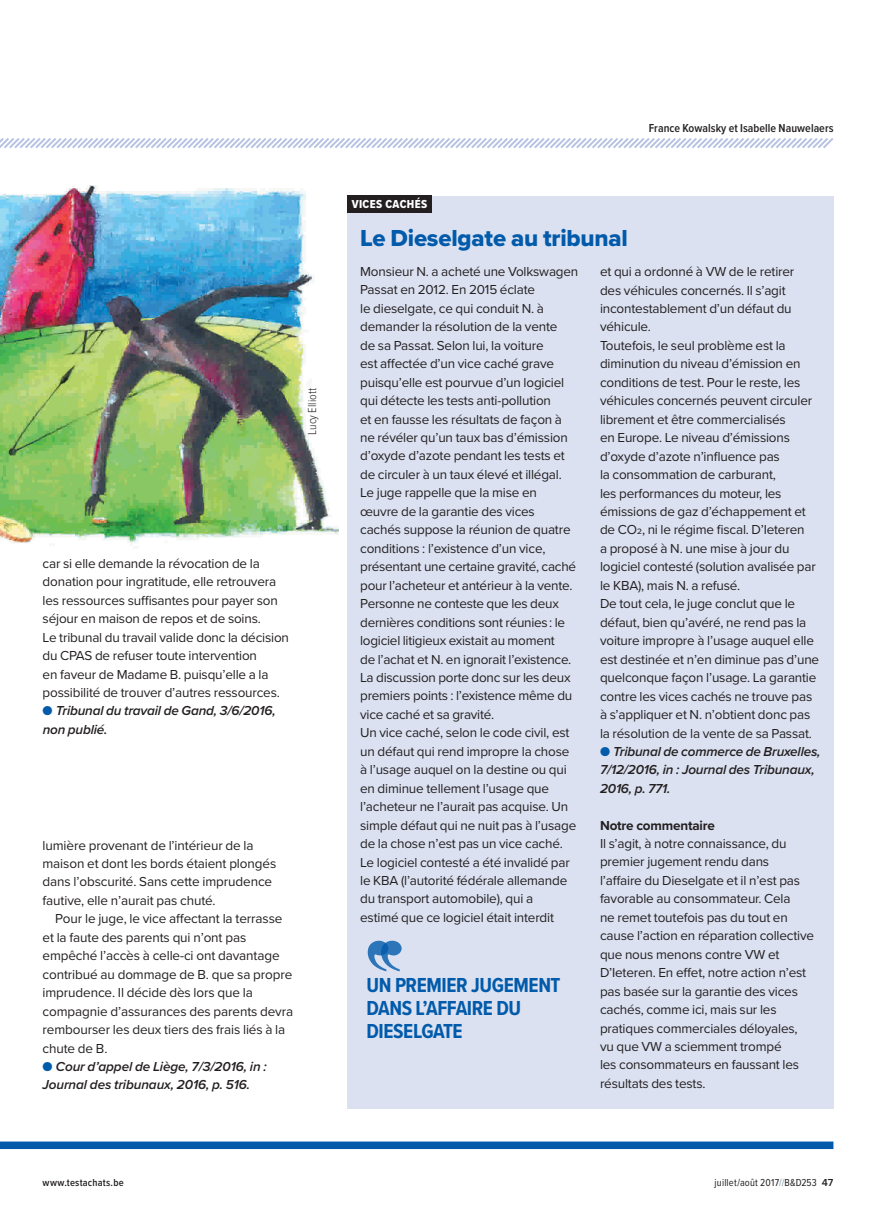
<style>
.page{position:relative;width:893px;height:1212px;background:#fff}
.page>*{position:absolute;margin:0;border:0;box-sizing:border-box;transform-origin:0 0}
.t1{font:24px "Proxima Nova Extrabld";letter-spacing:-.01em;color:#015aaa}
.t2{font:700 21px/23.2px "Proxima Nova Cond";letter-spacing:-.02em;color:#015aaa}
.t3{font:13.5px/18.5px "Proxima Nova";letter-spacing:-.015em;color:#231f20}
.t4{font:italic 600 13.5px/18.5px "Proxima Nova";letter-spacing:-.015em;color:#231f20}
.t5{font:700 13.5px "Proxima Nova";letter-spacing:-.015em;color:#231f20}
.t6{font:600 12px "Proxima Nova Cond";letter-spacing:.005em;color:#231f20}
.t7{font:12px "Proxima Nova Cond Extrabld";letter-spacing:.035em;color:#fff}
.t8{font:300 12px "Proxima Nova Cond";letter-spacing:.005em;color:#231f20}
.t9{font:10.5px "Proxima Nova Cond";letter-spacing:.02em;color:#231f20}
.t10{font:600 10.5px "Proxima Nova Cond";letter-spacing:.02em;color:#231f20}
.s1{color:#015aaa}
.s2{color:#7996a3}
.s3{font-family:"Proxima Nova";font-weight:600}
</style>
<div class="page">
<svg style="left:0;top:138px;width:834px;height:10px"></svg>
<div style="left:0;top:1141px;width:833px;height:8px;background:#015aaa"></div>
<div style="left:347px;top:196px;width:486px;height:912px;background:#dbe1f1"></div>
<img style="left:0;top:185px;width:339px;height:358px">
<div style="left:347px;top:196px;width:85px;height:17px;background:#231f20"></div>
<svg style="left:368px;top:941px;width:34px;height:30px"></svg>
<p class="t8" style="left:303px;top:435px;width:48px;rotate:-90deg">Lucy Elliott</p>
<p class="t3" style="left:43px;top:553px;width:248px">car si elle demande la révocation de la donation pour ingratitude, elle retrouvera les ressources suffisantes pour payer son séjour en maison de repos et de soins.<br>Le tribunal du travail valide donc la décision du CPAS de refuser toute intervention<br>en faveur de Madame B. puisqu’elle a la possibilité de trouver d’autres ressources.</p>
<p class="t4" style="left:43px;top:701px;width:234px"><span class="s1">●</span> Tribunal du travail de Gand, 3/6/2016, non publié.</p>
<p class="t3" style="left:43px;top:835px;width:235px">lumière provenant de l’intérieur de la maison et dont les bords étaient plongés dans l’obscurité. Sans cette imprudence fautive, elle n’aurait pas chuté.</p>
<p class="t3" style="left:43px;top:909px;width:252px;text-indent:13px">Pour le juge, le vice affectant la terrasse et la faute des parents qui n’ont pas empêché l’accès à celle-ci ont davantage contribué au dommage de B. que sa propre imprudence. Il décide dès lors que la compagnie d’assurances des parents devra rembourser les deux tiers des frais liés à la chute de B.</p>
<p class="t4" style="left:43px;top:1057px;width:226px"><span class="s1">●</span> Cour d’appel de Liège, 7/3/2016, in :<br>Journal des tribunaux, 2016, p. 516.</p>
<p class="t6" style="left:649px;top:119px;width:186px">France Kowalsky et Isabelle Nauwelaers</p>
<p class="t7" style="left:352px;top:195px;width:77px">VICES CACHÉS</p>
<h1 class="t1" style="left:360px;top:220px;width:269px">Le Dieselgate au tribunal</h1>
<p class="t3" style="left:360px;top:262px;width:220px">Monsieur N. a acheté une Volkswagen Passat en 2012. En 2015 éclate<br>le dieselgate, ce qui conduit N. à demander la résolution de la vente<br>de sa Passat. Selon lui, la voiture<br>est affectée d’un vice caché grave puisqu’elle est pourvue d’un logiciel qui détecte les tests anti-pollution<br>et en fausse les résultats de façon à ne révéler qu’un taux bas d’émission d’oxyde d’azote pendant les tests et de circuler à un taux élevé et illégal.<br>Le juge rappelle que la mise en œuvre de la garantie des vices cachés suppose la réunion de quatre conditions : l’existence d’un vice, présentant une certaine gravité, caché pour l’acheteur et antérieur à la vente.<br>Personne ne conteste que les deux dernières conditions sont réunies : le logiciel litigieux existait au moment<br>de l’achat et N. en ignorait l’existence.<br>La discussion porte donc sur les deux premiers points : l’existence même du vice caché et sa gravité.<br>Un vice caché, selon le code civil, est un défaut qui rend impropre la chose à l’usage auquel on la destine ou qui en diminue tellement l’usage que l’acheteur ne l’aurait pas acquise. Un simple défaut qui ne nuit pas à l’usage de la chose n’est pas un vice caché.<br>Le logiciel contesté a été invalidé par le KBA (l’autorité fédérale allemande du transport automobile), qui a<br>estimé que ce logiciel était interdit</p>
<p class="t3" style="left:600px;top:262px;width:221px">et qui a ordonné à VW de le retirer<br>des véhicules concernés. Il s’agit incontestablement d’un défaut du véhicule.<br>Toutefois, le seul problème est la diminution du niveau d’émission en conditions de test. Pour le reste, les véhicules concernés peuvent circuler librement et être commercialisés<br>en Europe. Le niveau d’émissions d’oxyde d’azote n’influence pas<br>la consommation de carburant,<br>les performances du moteur, les émissions de gaz d’échappement et de CO2, ni le régime fiscal. D’Ieteren<br>a proposé à N. une mise à jour du logiciel contesté (solution avalisée par le KBA), mais N. a refusé.<br>De tout cela, le juge conclut que le défaut, bien qu’avéré, ne rend pas la voiture impropre à l’usage auquel elle est destinée et n’en diminue pas d’une quelconque façon l’usage. La garantie contre les vices cachés ne trouve pas à s’appliquer et N. n’obtient donc pas la résolution de la vente de sa Passat.</p>
<p class="t4" style="left:600px;top:741px;width:222px"><span class="s1">●</span> Tribunal de commerce de Bruxelles,<br>7/12/2016, in : Journal des Tribunaux,<br>2016, p. 771.</p>
<p class="t5" style="left:600px;top:815px;width:117px">Notre commentaire</p>
<p class="t3" style="left:600px;top:834px;width:216px">Il s’agit, à notre connaissance, du premier jugement rendu dans l’affaire du Dieselgate et il n’est pas favorable au consommateur. Cela<br>ne remet toutefois pas du tout en cause l’action en réparation collective que nous menons contre VW et<br>D’Ieteren. En effet, notre action n’est pas basée sur la garantie des vices cachés, comme ici, mais sur les pratiques commerciales déloyales, vu que VW a sciemment trompé<br>les consommateurs en faussant les résultats des tests.</p>
<h2 class="t2" style="left:367px;top:972px;width:195px">UN PREMIER JUGEMENT<br>DANS L’AFFAIRE DU<br>DIESELGATE</h2>
<p class="t10" style="left:43px;top:1175px;width:83px">www.testachats.be</p>
<p class="t9" style="left:715px;top:1175px;width:120px">juillet/août 2017<span class="s2">//</span>B&amp;D253 <span class="s3">47</span></p>
</div>
